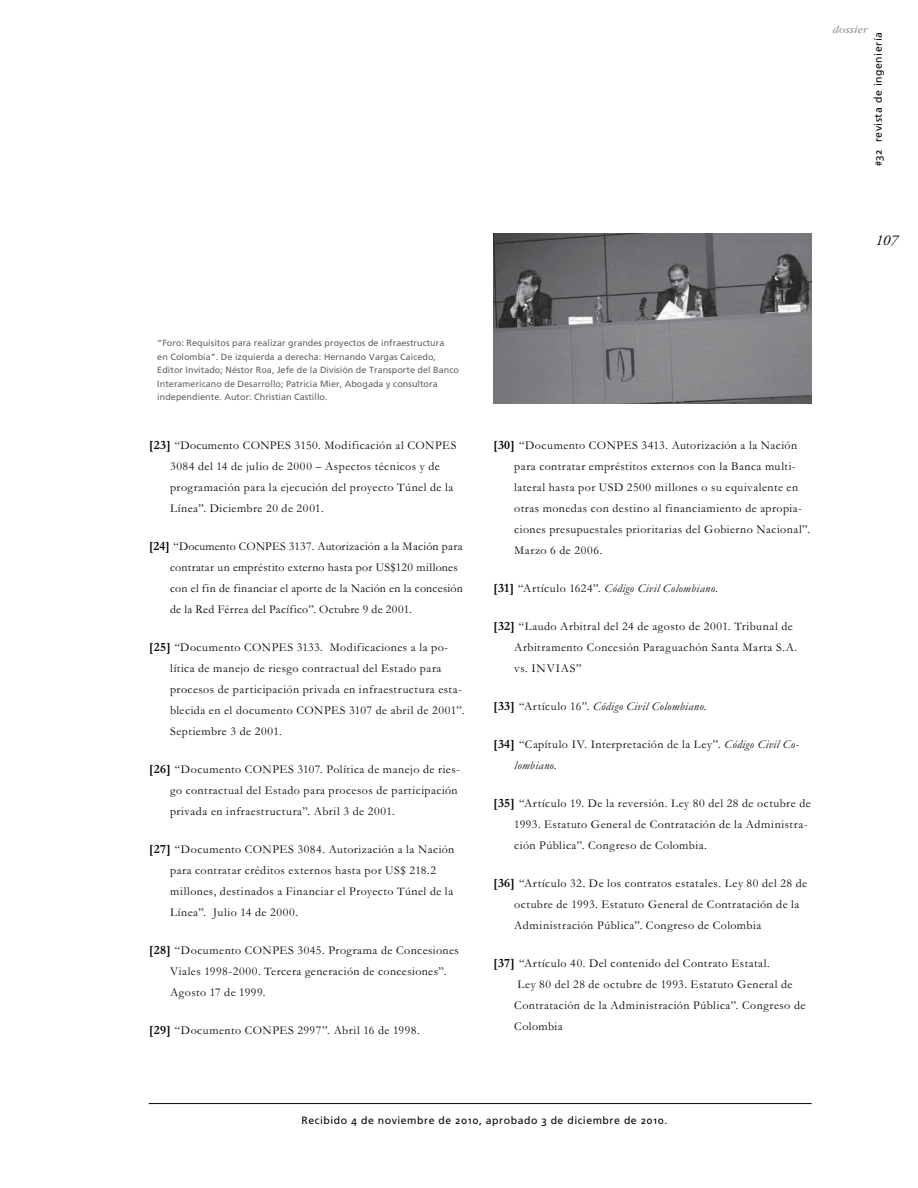
<style>
.page{position:relative;width:918px;height:1188px;background:#fff}
.page>*{position:absolute;margin:0;border:0;box-sizing:border-box;transform-origin:0 0}
.t1{font:italic 15px "Adobe Garamond Pro";color:#040809}
.t2{font:12px/21px "Garamond";letter-spacing:.04em;color:#040809}
.t3{font:12px/21px "Garamond";letter-spacing:.02em;color:#040809}
.t4{font:italic 12px "Garamond";letter-spacing:.035em;color:#040809}
.t5{font:10.5px "Frutiger Linotype";letter-spacing:.05em;color:#040809}
.t6{font:italic 10.5px "Garamond Itc TEE";letter-spacing:.01em;color:#939598}
.t7{font:9px/13.5px "Frutiger Linotype";letter-spacing:.005em;color:#626366}
.s1{font-size:9px}
.s2{font-weight:700;font-size:12.75px}
.s3{font-weight:700;font-style:normal;font-size:12.75px}
.s4{font-style:normal}
.s5{font-style:italic}
</style>
<div class="page">
<hr style="left:149px;top:1103px;width:663px;height:1px;background:#040809">
<img style="left:493px;top:234px;width:319px;height:169px">
<p class="t6" style="left:833px;top:23px;width:36px">dossier</p>
<p class="t5" style="left:874px;top:166px;width:136px;rotate:-90deg"><span class="s1">#</span>32 revista de ingeniería</p>
<p class="t1" style="left:875px;top:231px;width:24px">107</p>
<p class="t7" style="left:157px;top:337px;width:303px">“Foro: Requisitos para realizar grandes proyectos de infraestructura<br>en Colombia”. De izquierda a derecha: Hernando Vargas Caicedo, Editor Invitado; Néstor Roa, Jefe de la División de Transporte del Banco Interamericano de Desarrollo; Patricia Mier, Abogada y consultora independiente. Autor: Christian Castillo.</p>
<p class="t2" style="left:170px;top:436px;width:288px;text-indent:-21px"><span class="s2">[23]</span> “Documento CONPES 3150. Modificación al CONPES 3084 del 14 de julio de 2000 – Aspectos técnicos y de programación para la ejecución del proyecto Túnel de la Línea”. Diciembre 20 de 2001.</p>
<p class="t3" style="left:170px;top:537px;width:294px;text-indent:-21px"><span class="s2">[24]</span> “Documento CONPES 3137. Autorización a la Mación para contratar un empréstito externo hasta por US$120 millones con el fin de financiar el aporte de la Nación en la concesión de la Red Férrea del Pacífico”. Octubre 9 de 2001.</p>
<p class="t2" style="left:170px;top:638px;width:296px;text-indent:-21px"><span class="s2">[25]</span> “Documento CONPES 3133. Modificaciones a la po&shy;lítica de manejo de riesgo contractual del Estado para procesos de participación privada en infraestructura esta&shy;blecida en el documento CONPES 3107 de abril de 2001”.<br>Septiembre 3 de 2001.</p>
<p class="t2" style="left:170px;top:760px;width:291px;text-indent:-21px"><span class="s2">[26]</span> “Documento CONPES 3107. Política de manejo de ries&shy;go contractual del Estado para procesos de participación privada en infraestructura”. Abril 3 de 2001.</p>
<p class="t2" style="left:170px;top:840px;width:286px;text-indent:-21px"><span class="s2">[27]</span> “Documento CONPES 3084. Autorización a la Nación para contratar créditos externos hasta por US$ 218.2 millones, destinados a Financiar el Proyecto Túnel de la Línea”. Julio 14 de 2000.</p>
<p class="t2" style="left:170px;top:941px;width:290px;text-indent:-21px"><span class="s2">[28]</span> “Documento CONPES 3045. Programa de Concesiones<br>Viales 1998-2000. Tercera generación de concesiones”.<br>Agosto 17 de 1999.</p>
<p class="t2" style="left:149px;top:1021px;width:272px"><span class="s2">[29]</span> “Documento CONPES 2997”. Abril 16 de 1998.</p>
<p class="t2" style="left:514px;top:436px;width:297px;text-indent:-21px"><span class="s2">[30]</span> “Documento CONPES 3413. Autorización a la Nación para contratar empréstitos externos con la Banca multi&shy;lateral hasta por USD 2500 millones o su equivalente en otras monedas con destino al financiamiento de apropia&shy;ciones presupuestales prioritarias del Gobierno Nacional”.<br>Marzo 6 de 2006.</p>
<p class="t4" style="left:493px;top:584px;width:227px"><span class="s3">[31]</span> <span class="s4">“Artículo 1624”.</span> Código Civil Colombiano.</p>
<p class="t2" style="left:514px;top:617px;width:284px;text-indent:-21px"><span class="s2">[32]</span> “Laudo Arbitral del 24 de agosto de 2001. Tribunal de<br>Arbitramento Concesión Paraguachón Santa Marta S.A. vs. INVIAS”</p>
<p class="t4" style="left:493px;top:702px;width:215px"><span class="s3">[33]</span> <span class="s4">“Artículo 16”.</span> Código Civil Colombiano.</p>
<p class="t2" style="left:514px;top:735px;width:286px;text-indent:-21px"><span class="s2">[34]</span> “Capítulo IV. Interpretación de la Ley”. <span class="s5">Código Civil Co&shy;lombiano.</span></p>
<p class="t2" style="left:514px;top:794px;width:298px;text-indent:-21px"><span class="s2">[35]</span> “Artículo 19. De la reversión. Ley 80 del 28 de octubre de<br>1993. Estatuto General de Contratación de la Administra&shy;ción Pública”. Congreso de Colombia.</p>
<p class="t2" style="left:514px;top:874px;width:294px;text-indent:-21px"><span class="s2">[36]</span> “Artículo 32. De los contratos estatales. Ley 80 del 28 de octubre de 1993. Estatuto General de Contratación de la<br>Administración Pública”. Congreso de Colombia</p>
<p class="t2" style="left:514px;top:954px;width:293px;text-indent:-21px"><span class="s2">[37]</span> “Artículo 40. Del contenido del Contrato Estatal.<br>Ley 80 del 28 de octubre de 1993. Estatuto General de Contratación de la Administración Pública”. Congreso de Colombia</p>
<p class="t5" style="left:302px;top:1116px;width:367px">Recibido 4 de noviembre de 2010, aprobado 3 de diciembre de 2010.</p>
</div>
